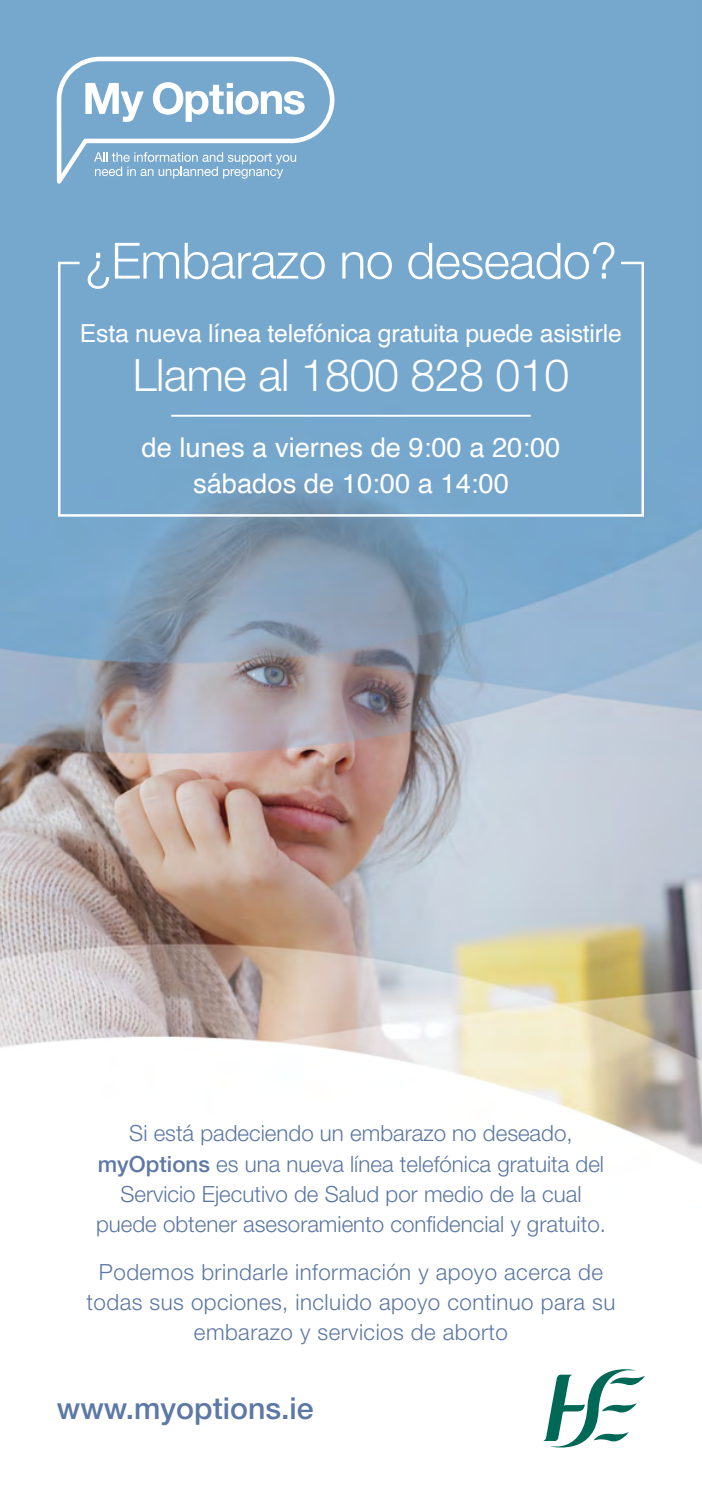
<style>
.page{position:relative;width:702px;height:1489px;background:#fff}
.page>*{position:absolute;margin:0;border:0;box-sizing:border-box;transform-origin:0 0}
.t1{font:300 50px "Helvetica Neue LT Std";letter-spacing:-.01em;color:#fff}
.t2{font:300 44.75px "Helvetica Neue LT Std";letter-spacing:-.01em;color:#fff}
.t3{font:500 30.25px "Helvetica Neue LT Std";color:#5d78a4}
.t4{font:27.25px/35.5px "Helvetica";color:#fff;text-align:center}
.t5{font:24.75px "Helvetica";letter-spacing:-.01em;color:#fff}
.t6{font:300 22.25px/30.2px "Helvetica Neue LT Std";color:#5d78a4;text-align:center}
.t7{font:300 22.25px/30.2px "Helvetica Neue LT Std";letter-spacing:.02em;color:#5d78a4;text-align:center}
.s1{font-weight:500}
</style>
<div class="page">
<img style="left:0;top:0;width:702px;height:1376px">
<div style="left:57px;top:260px;width:588px;height:258px;background:#76a7cd"></div>
<hr style="left:171px;top:415px;width:359px;height:1px;background:#fff">
<svg style="left:57px;top:57px;width:277px;height:127px"></svg>
<svg style="left:543px;top:1368px;width:102px;height:80px"></svg>
<h1 class="t1" style="left:85px;top:230px;width:533px">¿Embarazo no deseado?</h1>
<p class="t5" style="left:80px;top:314px;width:543px">Esta nueva línea telefónica gratuita puede asistirle</p>
<h2 class="t2" style="left:133px;top:348px;width:438px">Llame al 1800 828 010</h2>
<p class="t4" style="left:141px;top:430px;width:420px">de lunes a viernes de 9:00 a 20:00 sábados de 10:00 a 14:00</p>
<p class="t6" style="left:96px;top:1117px;width:511px">Si está padeciendo un embarazo no deseado, <span class="s1">myOptions</span> es una nueva línea telefónica gratuita del Servicio Ejecutivo de Salud por medio de la cual puede obtener asesoramiento confidencial y gratuito.</p>
<p class="t7" style="left:86px;top:1256px;width:530px">Podemos brindarle información y apoyo acerca de todas sus opciones, incluido apoyo continuo para su embarazo y servicios de aborto</p>
<h3 class="t3" style="left:57px;top:1390px;width:258px">www.myoptions.ie</h3>
</div>
